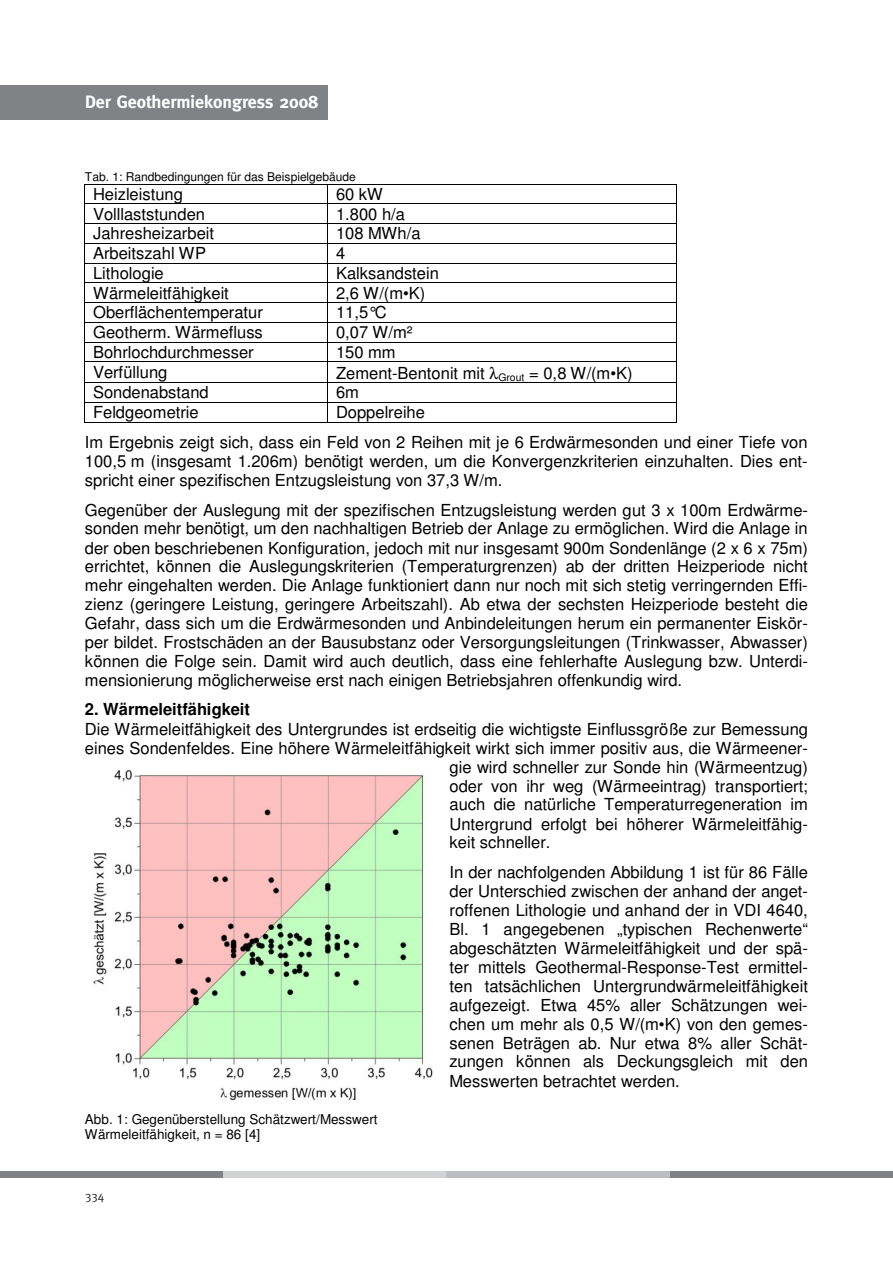
<style>
.page{position:relative;width:893px;height:1263px;background:#fff}
.page>*{position:absolute;margin:0;border:0;box-sizing:border-box;transform-origin:0 0}
.t1{font:700 18px "Meta";color:#fff}
.t2{font:16.5px/19px "Helvetica";color:#000}
.t3{font:700 16.5px "Helvetica";color:#000}
.t4{font:13.5px/15.5px "Helvetica";letter-spacing:.005em;color:#000}
.t5{font:12px "Helvetica";letter-spacing:-.005em;color:#000}
.t6{font:12px "Meta";color:#231f20}
</style>
<div class="page">
<div style="left:0;top:85px;width:327px;height:34px;background:#808285"></div>
<div style="left:0;top:1171px;width:223px;height:7px;background:#808285"></div>
<div style="left:223px;top:1171px;width:223px;height:7px;background:#d1d2d4"></div>
<div style="left:446px;top:1171px;width:224px;height:7px;background:#bcbdc0"></div>
<div style="left:670px;top:1171px;width:223px;height:7px;background:#808285"></div>
<hr style="left:85px;top:184px;width:243px;height:1px;background:#000">
<hr style="left:328px;top:184px;width:348px;height:1px;background:#000">
<hr style="left:85px;top:204px;width:243px;height:1px;background:#000">
<hr style="left:328px;top:204px;width:348px;height:1px;background:#000">
<hr style="left:85px;top:223px;width:243px;height:1px;background:#000">
<hr style="left:328px;top:223px;width:348px;height:1px;background:#000">
<hr style="left:85px;top:243px;width:243px;height:1px;background:#000">
<hr style="left:328px;top:243px;width:348px;height:1px;background:#000">
<hr style="left:85px;top:263px;width:243px;height:1px;background:#000">
<hr style="left:328px;top:263px;width:348px;height:1px;background:#000">
<hr style="left:85px;top:283px;width:243px;height:1px;background:#000">
<hr style="left:328px;top:283px;width:348px;height:1px;background:#000">
<hr style="left:85px;top:302px;width:243px;height:1px;background:#000">
<hr style="left:328px;top:302px;width:348px;height:1px;background:#000">
<hr style="left:85px;top:322px;width:243px;height:1px;background:#000">
<hr style="left:328px;top:322px;width:348px;height:1px;background:#000">
<hr style="left:85px;top:342px;width:243px;height:1px;background:#000">
<hr style="left:328px;top:342px;width:348px;height:1px;background:#000">
<hr style="left:85px;top:361px;width:243px;height:1px;background:#000">
<hr style="left:328px;top:361px;width:348px;height:1px;background:#000">
<hr style="left:85px;top:382px;width:243px;height:1px;background:#000">
<hr style="left:328px;top:382px;width:348px;height:1px;background:#000">
<hr style="left:85px;top:402px;width:243px;height:1px;background:#000">
<hr style="left:328px;top:402px;width:348px;height:1px;background:#000">
<hr style="left:85px;top:422px;width:243px;height:1px;background:#000">
<hr style="left:328px;top:422px;width:348px;height:1px;background:#000">
<svg style="left:676px;top:184px;width:1px;height:239px"></svg>
<img style="left:93px;top:770px;width:340px;height:331px">
<p class="t1" style="left:85px;top:91px;width:234px">Der Geothermiekongress 2008</p>
<p class="t5" style="left:85px;top:170px;width:272px">Tab. 1: Randbedingungen für das Beispielgebäude</p>
<p class="t2" style="left:93px;top:184px;width:91px">Heizleistung</p>
<p class="t2" style="left:336px;top:184px;width:48px">60 kW</p>
<p class="t2" style="left:93px;top:204px;width:113px">Volllaststunden</p>
<p class="t2" style="left:336px;top:204px;width:70px">1.800 h/a</p>
<p class="t2" style="left:93px;top:224px;width:123px">Jahresheizarbeit</p>
<p class="t2" style="left:336px;top:224px;width:86px">108 MWh/a</p>
<p class="t2" style="left:93px;top:244px;width:115px">Arbeitszahl WP</p>
<p class="t2" style="left:336px;top:244px;width:11px">4</p>
<p class="t2" style="left:93px;top:263px;width:72px">Lithologie</p>
<p class="t2" style="left:336px;top:263px;width:104px">Kalksandstein</p>
<p class="t2" style="left:93px;top:283px;width:137px">Wärmeleitfähigkeit</p>
<p class="t2" style="left:336px;top:283px;width:91px">2,6 W/(m•K)</p>
<p class="t2" style="left:93px;top:303px;width:171px">Oberflächentemperatur</p>
<p class="t2" style="left:336px;top:303px;width:52px">11,5°C</p>
<p class="t2" style="left:93px;top:322px;width:171px">Geotherm. Wärmefluss</p>
<p class="t2" style="left:336px;top:322px;width:78px">0,07 W/m²</p>
<p class="t2" style="left:93px;top:342px;width:162px">Bohrlochdurchmesser</p>
<p class="t2" style="left:336px;top:342px;width:61px">150 mm</p>
<p class="t2" style="left:93px;top:362px;width:76px">Verfüllung</p>
<p class="t2" style="left:336px;top:363px;width:298px">Zement-Bentonit mit <sub>Grout</sub> = 0,8 W/(m•K)</p>
<p class="t2" style="left:93px;top:383px;width:117px">Sondenabstand</p>
<p class="t2" style="left:336px;top:383px;width:24px">6m</p>
<p class="t2" style="left:93px;top:403px;width:107px">Feldgeometrie</p>
<p class="t2" style="left:85px;top:397px;width:724px;line-height:30px;text-indent:251px">Doppelreihe<br>Im Ergebnis zeigt sich, dass ein Feld von 2 Reihen mit je 6 Erdwärmesonden und einer Tiefe von</p>
<p class="t2" style="left:85px;top:452px;width:724px">100,5 m (insgesamt 1.206m) benötigt werden, um die Konvergenzkriterien einzuhalten. Dies ent&shy;spricht einer spezifischen Entzugsleistung von 37,3 W/m.</p>
<p class="t2" style="left:85px;top:500px;width:724px;text-align:justify">Gegenüber der Auslegung mit der spezifischen Entzugsleistung werden gut 3 x 100m Erdwärme&shy;sonden mehr benötigt, um den nachhaltigen Betrieb der Anlage zu ermöglichen. Wird die Anlage in der oben beschriebenen Konfiguration, jedoch mit nur insgesamt 900m Sondenlänge (2 x 6 x 75m) errichtet, können die Auslegungskriterien (Temperaturgrenzen) ab der dritten Heizperiode nicht mehr eingehalten werden. Die Anlage funktioniert dann nur noch mit sich stetig verringernden Effi&shy;zienz (geringere Leistung, geringere Arbeitszahl). Ab etwa der sechsten Heizperiode besteht die Gefahr, dass sich um die Erdwärmesonden und Anbindeleitungen herum ein permanenter Eiskör&shy;per bildet. Frostschäden an der Bausubstanz oder Versorgungsleitungen (Trinkwasser, Abwasser) können die Folge sein. Damit wird auch deutlich, dass eine fehlerhafte Auslegung bzw. Unterdi&shy;mensionierung möglicherweise erst nach einigen Betriebsjahren offenkundig wird.</p>
<p class="t3" style="left:85px;top:703px;width:167px">2. Wärmeleitfähigkeit</p>
<p class="t2" style="left:85px;top:719px;width:724px">Die Wärmeleitfähigkeit des Untergrundes ist erdseitig die wichtigste Einflussgröße zur Bemessung</p>
<p class="t2" style="left:85px;top:738px;width:724px">eines Sondenfeldes. Eine höhere Wärmeleitfähigkeit wirkt sich immer positiv aus, die Wärmeener-</p>
<p class="t2" style="left:449px;top:757px;width:360px">gie wird schneller zur Sonde hin (Wärmeentzug)</p>
<p class="t2" style="left:449px;top:776px;width:360px">oder von ihr weg (Wärmeeintrag) transportiert;</p>
<p class="t2" style="left:449px;top:795px;width:360px">auch die natürliche Temperaturregeneration im</p>
<p class="t2" style="left:449px;top:814px;width:360px">Untergrund erfolgt bei höherer Wärmeleitfähig-</p>
<p class="t2" style="left:449px;top:833px;width:102px">keit schneller.</p>
<p class="t2" style="left:449px;top:862px;width:360px;text-align:justify">In der nachfolgenden Abbildung 1 ist für 86 Fälle der Unterschied zwischen der anhand der anget&shy;roffenen Lithologie und anhand der in VDI 4640, Bl. 1 angegebenen „typischen Rechenwerte“ abgeschätzten Wärmeleitfähigkeit und der spä&shy;ter mittels Geothermal-Response-Test ermittel&shy;ten tatsächlichen Untergrundwärmeleitfähigkeit aufgezeigt. Etwa 45% aller Schätzungen wei&shy;chen um mehr als 0,5 W/(m•K) von den gemes&shy;senen Beträgen ab. Nur etwa 8% aller Schät&shy;zungen können als Deckungsgleich mit den Messwerten betrachtet werden.</p>
<p class="t4" style="left:85px;top:1111px;width:294px">Abb. 1: Gegenüberstellung Schätzwert/Messwert<br>Wärmeleitfähigkeit, n = 86 [4]</p>
<p class="t6" style="left:85px;top:1189px;width:21px">334</p>
</div>
